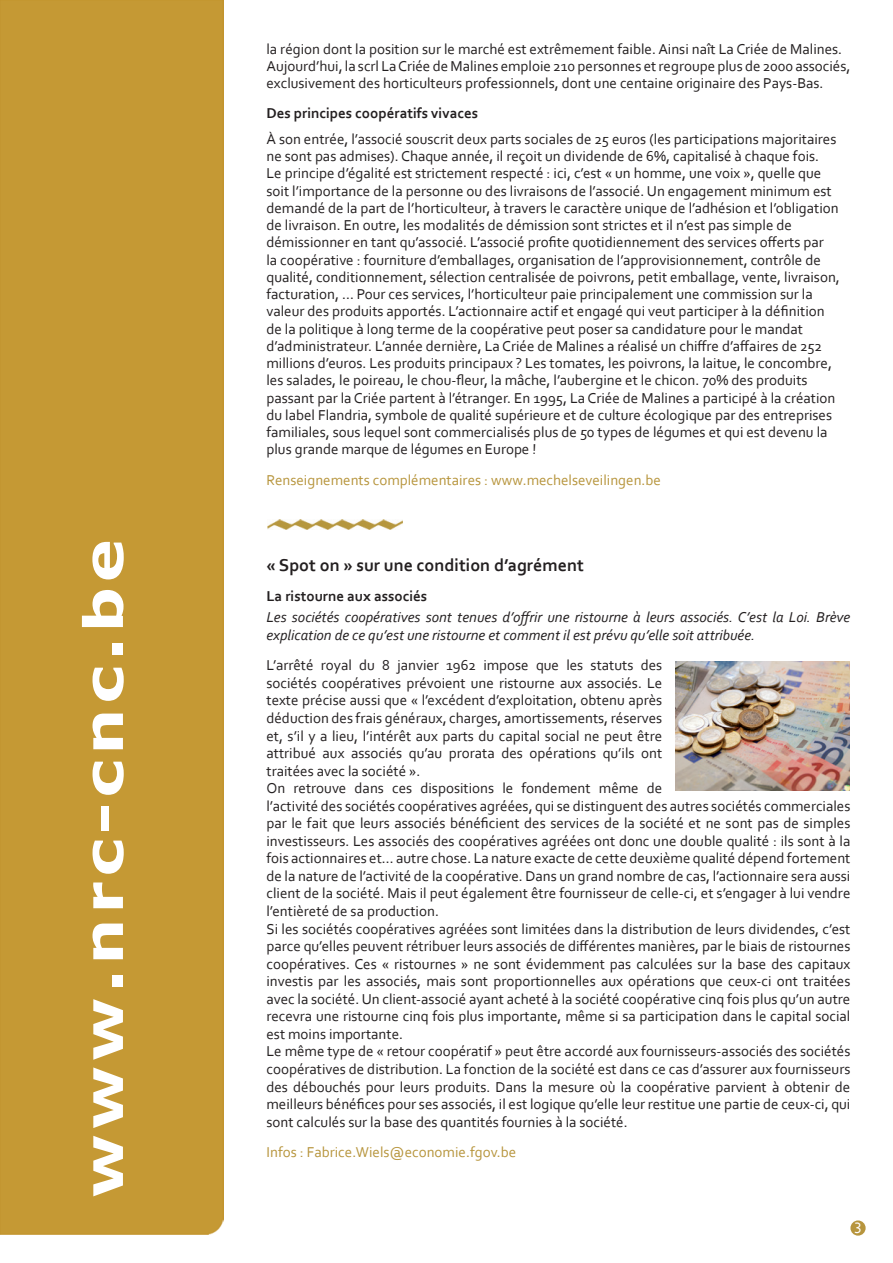
<style>
.page{position:relative;width:893px;height:1263px;background:#fff}
.page>*{position:absolute;margin:0;border:0;box-sizing:border-box;transform-origin:0 0}
.t1{font:700 54px "Verdana";letter-spacing:.075em;color:#fff;scale:1.2 1}
.t2{font:700 18px "Corbel";color:#231f20}
.t3{font:15px/17.5px "Corbel";color:#231f20}
.t4{font:italic 15px/17.5px "Corbel";color:#231f20}
.t5{font:15px "Corbel";color:#b7953d}
.t6{font:700 15px "Corbel";color:#231f20}
.t7{font:15px "Andale Mono";color:#fff}
</style>
<div class="page">
<div style="left:0;top:0;width:223px;height:1234px;background:#c59934"></div>
<div style="left:850px;top:1220px;width:16px;height:15px;background:#b7953d;border-radius:50%"></div>
<img style="left:675px;top:662px;width:174px;height:129px">
<img style="left:267px;top:520px;width:135px;height:10px">
<h1 class="t1" style="left:69px;top:1198px;width:550px;rotate:-90deg">www.nrc-cnc.be</h1>
<p class="t3" style="left:266px;top:40px;width:585px">la région dont la position sur le marché est extrêmement faible. Ainsi naît La Criée de Malines.<br>Aujourd’hui, la scrl La Criée de Malines emploie 210 personnes et regroupe plus de 2000 associés, exclusivement des horticulteurs professionnels, dont une centaine originaire des Pays-Bas.</p>
<p class="t6" style="left:266px;top:104px;width:213px">Des principes coopératifs vivaces</p>
<p class="t3" style="left:266px;top:130px;width:575px">À son entrée, l’associé souscrit deux parts sociales de 25 euros (les participations majoritaires ne sont pas admises). Chaque année, il reçoit un dividende de 6%, capitalisé à chaque fois.<br>Le principe d’égalité est strictement respecté : ici, c’est « un homme, une voix », quelle que soit l’importance de la personne ou des livraisons de l’associé. Un engagement minimum est demandé de la part de l’horticulteur, à travers le caractère unique de l’adhésion et l’obligation de livraison. En outre, les modalités de démission sont strictes et il n’est pas simple de démissionner en tant qu’associé. L’associé profite quotidiennement des services offerts par<br>la coopérative : fourniture d’emballages, organisation de l’approvisionnement, contrôle de qualité, conditionnement, sélection centralisée de poivrons, petit emballage, vente, livraison, facturation, ... Pour ces services, l’horticulteur paie principalement une commission sur la valeur des produits apportés. L’actionnaire actif et engagé qui veut participer à la définition de la politique à long terme de la coopérative peut poser sa candidature pour le mandat d’administrateur. L’année dernière, La Criée de Malines a réalisé un chiffre d’affaires de 252 millions d’euros. Les produits principaux ? Les tomates, les poivrons, la laitue, le concombre, les salades, le poireau, le chou-fleur, la mâche, l’aubergine et le chicon. 70% des produits passant par la Criée partent à l’étranger. En 1995, La Criée de Malines a participé à la création du label Flandria, symbole de qualité supérieure et de culture écologique par des entreprises familiales, sous lequel sont commercialisés plus de 50 types de légumes et qui est devenu la plus grande marque de légumes en Europe !</p>
<p class="t5" style="left:266px;top:471px;width:396px">Renseignements complémentaires : www.mechelseveilingen.be</p>
<p class="t2" style="left:266px;top:553px;width:319px">« Spot on » sur une condition d’agrément</p>
<p class="t6" style="left:266px;top:586px;width:162px">La ristourne aux associés</p>
<p class="t4" style="left:266px;top:608px;width:585px">Les sociétés coopératives sont tenues d’offrir une ristourne à leurs associés. C’est la Loi. Brève explication de ce qu’est une ristourne et comment il est prévu qu’elle soit attribuée.</p>
<p class="t3" style="left:266px;top:656px;width:585px">L’arrêté royal du 8 janvier 1962 impose que les statuts des<br>sociétés coopératives prévoient une ristourne aux associés. Le<br>texte précise aussi que « l’excédent d’exploitation, obtenu après<br>déduction des frais généraux, charges, amortissements, réserves<br>et, s’il y a lieu, l’intérêt aux parts du capital social ne peut être<br>attribué aux associés qu’au prorata des opérations qu’ils ont<br>traitées avec la société ».<br>On retrouve dans ces dispositions le fondement même de<br>l’activité des sociétés coopératives agréées, qui se distinguent des autres sociétés commerciales par le fait que leurs associés bénéficient des services de la société et ne sont pas de simples investisseurs. Les associés des coopératives agréées ont donc une double qualité : ils sont à la fois actionnaires et… autre chose. La nature exacte de cette deuxième qualité dépend fortement de la nature de l’activité de la coopérative. Dans un grand nombre de cas, l’actionnaire sera aussi client de la société. Mais il peut également être fournisseur de celle-ci, et s’engager à lui vendre l’entièreté de sa production.<br>Si les sociétés coopératives agréées sont limitées dans la distribution de leurs dividendes, c’est parce qu’elles peuvent rétribuer leurs associés de différentes manières, par le biais de ristournes coopératives. Ces « ristournes » ne sont évidemment pas calculées sur la base des capitaux investis par les associés, mais sont proportionnelles aux opérations que ceux-ci ont traitées avec la société. Un client-associé ayant acheté à la société coopérative cinq fois plus qu’un autre recevra une ristourne cinq fois plus importante, même si sa participation dans le capital social est moins importante.<br>Le même type de « retour coopératif » peut être accordé aux fournisseurs-associés des sociétés coopératives de distribution. La fonction de la société est dans ce cas d’assurer aux fournisseurs des débouchés pour leurs produits. Dans la mesure où la coopérative parvient à obtenir de meilleurs bénéfices pour ses associés, il est logique qu’elle leur restitue une partie de ceux-ci, qui sont calculés sur la base des quantités fournies à la société.</p>
<p class="t5" style="left:266px;top:1142px;width:251px">Infos : Fabrice.Wiels@economie.fgov.be</p>
<p class="t7" style="left:854px;top:1218px;width:10px">3</p>
</div>
